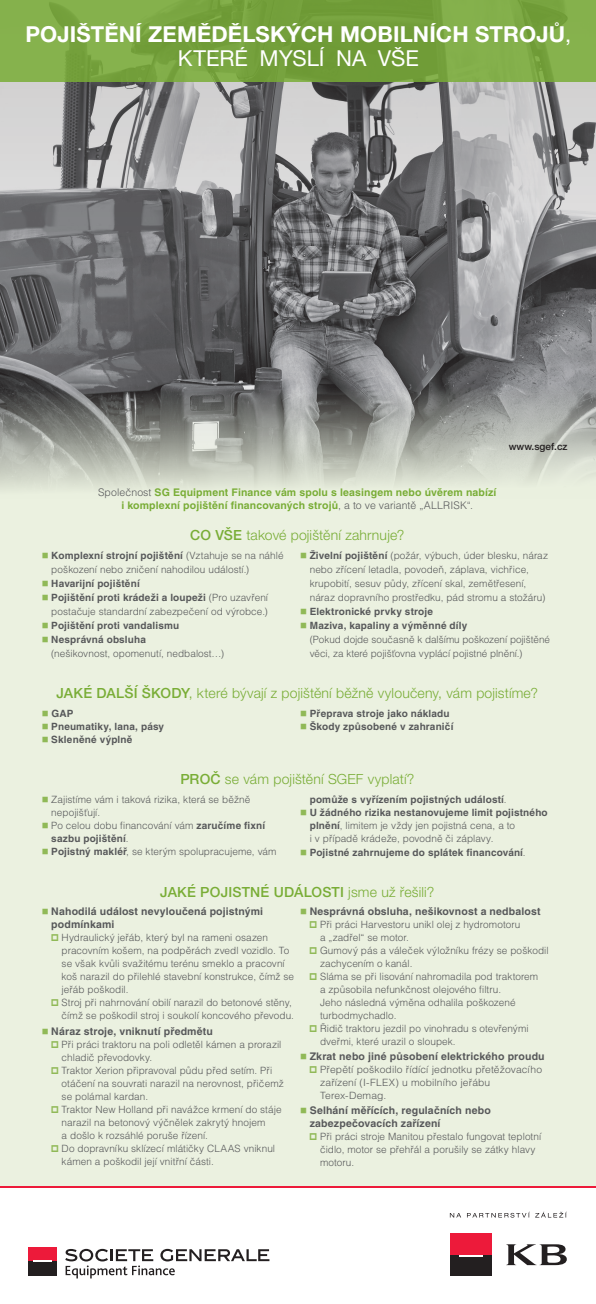
<style>
.page{position:relative;width:596px;height:1304px;background:#fff}
.page>*{position:absolute;margin:0;border:0;box-sizing:border-box;transform-origin:0 0}
.t1{font:700 22px/24px "Helvetica Neue CE";letter-spacing:.005em;color:#fff;text-align:center}
.t2{font:300 14px "Helvetica Neue CE";letter-spacing:.01em;color:#79ad36}
.t3{font:500 14px "Helvetica Neue CE";letter-spacing:.01em;color:#79ad36}
.t4{font:700 10.5px/13px "Helvetica CE";letter-spacing:.015em;color:#57585a}
.t5{font:700 10.5px/13px "Helvetica CE";letter-spacing:.015em;color:#79ad36;text-align:center}
.t6{font:300 10px/13px "Helvetica CE";letter-spacing:.005em;color:#57585a}
.t7{font:700 10px/13px "Helvetica CE";letter-spacing:.015em;color:#57585a}
.t8{font:500 10px "Helvetica Neue CE";color:#231f20}
.s1{font-weight:400}
.s2{font-weight:300;color:#57585a}
.s3{font-weight:500}
.s4{color:#90b957}
.s5{font-weight:700}
.s6{font-weight:300}
</style>
<div class="page">
<div style="left:0;top:338px;width:595px;height:849px;background:#ebf1e0"></div>
<img style="left:0;top:446px;width:595px;height:43px">
<svg style="left:0;top:81px;width:595px;height:365px;background:#828384"></svg>
<div style="left:28px;top:1247px;width:29px;height:14px;background:#ed1a3a"></div>
<div style="left:28px;top:1261px;width:29px;height:14px;background:#231f20"></div>
<svg style="left:33px;top:1260px;width:19px;height:2px"></svg>
<svg style="left:65px;top:1249px;width:204px;height:29px"></svg>
<svg style="left:506px;top:1244px;width:60px;height:21px"></svg>
<div style="left:449px;top:1234px;width:42px;height:21px;background:#ed1a3a"></div>
<div style="left:449px;top:1255px;width:42px;height:20px;background:#231f20"></div>
<hr style="left:458px;top:1255px;width:24px;height:2px;background:#fff">
<svg style="left:449px;top:1212px;width:117px;height:6px"></svg>
<hr style="left:0;top:1186px;width:595px;height:2px;background:#ed1a3a">
<div style="left:0;top:0;width:595px;height:81px;background:linear-gradient(to right,#7ca843,#79a540)"></div>
<p class="t1" style="left:25px;top:22px;width:547px">POJIŠTĚNÍ ZEMĚDĚLSKÝCH MOBILNÍCH STROJŮ<span class="s1">,<br>KTERÉ MYSLÍ NA VŠE</span></p>
<p class="t8" style="left:508px;top:440px;width:60px">www.sgef.cz</p>
<p class="t5" style="left:98px;top:486px;width:400px"><span class="s2">Společnost</span> SG Equipment Finance vám spolu s leasingem nebo úvěrem nabízí i komplexní pojištění financovaných strojů<span class="s2">, a to ve variantě „ALLRISK“.</span></p>
<p class="t2" style="left:190px;top:526px;width:216px"><span class="s3">CO VŠE</span> takové pojištění zahrnuje?</p>
<p class="t6" style="left:51px;top:549px;width:234px;line-height:14px;text-indent:-9px"><span class="s4">■</span> <span class="s5">Komplexní strojní pojištění</span> (Vztahuje se na náhlé poškození nebo zničení nahodilou událostí.)</p>
<p class="t7" style="left:42px;top:577px;width:99px"><span class="s4">■</span> Havarijní pojištění</p>
<p class="t6" style="left:42px;top:591px;width:228px;line-height:14px;text-align:right"><span class="s4">■</span> <span class="s5">Pojištění proti krádeži a loupeži</span> (Pro uzavření postačuje standardní zabezpečení od výrobce.)</p>
<p class="t7" style="left:42px;top:619px;width:139px"><span class="s4">■</span> Pojištění proti vandalismu</p>
<p class="t6" style="left:51px;top:633px;width:174px;line-height:14px;text-indent:-9px"><span class="s4">■</span> <span class="s5">Nesprávná obsluha<br></span>(nešikovnost, opomenutí, nedbalost…)</p>
<p class="t6" style="left:309px;top:549px;width:240px;line-height:14px;text-indent:-9px"><span class="s4">■</span> <span class="s5">Živelní pojištění</span> (požár, výbuch, úder blesku, náraz nebo zřícení letadla, povodeň, záplava, vichřice, krupobití, sesuv půdy, zřícení skal, zemětřesení, náraz dopravního prostředku, pád stromu a stožáru)</p>
<p class="t7" style="left:300px;top:605px;width:134px"><span class="s4">■</span> Elektronické prvky stroje</p>
<p class="t6" style="left:309px;top:619px;width:241px;line-height:14px;text-indent:-9px"><span class="s4">■</span> <span class="s5">Maziva, kapaliny a výměnné díly<br></span>(Pokud dojde současně k dalšímu poškození pojištěné věci, za které pojišťovna vyplácí pojistné plnění.)</p>
<p class="t2" style="left:57px;top:685px;width:482px"><span class="s3">JAKÉ DALŠÍ ŠKODY</span>, které bývají z pojištění běžně vyloučeny, vám pojistíme?</p>
<p class="t7" style="left:42px;top:707px;width:33px"><span class="s4">■</span> GAP</p>
<p class="t7" style="left:42px;top:720px;width:124px"><span class="s4">■</span> Pneumatiky, lana, pásy</p>
<p class="t7" style="left:42px;top:733px;width:92px"><span class="s4">■</span> Skleněné výplně</p>
<p class="t7" style="left:300px;top:707px;width:151px"><span class="s4">■</span> Přeprava stroje jako nákladu</p>
<p class="t7" style="left:300px;top:720px;width:154px"><span class="s4">■</span> Škody způsobené v zahraničí</p>
<p class="t2" style="left:180px;top:771px;width:235px"><span class="s3">PROČ</span> se vám pojištění SGEF vyplatí?</p>
<p class="t6" style="left:51px;top:793px;width:200px;text-indent:-9px"><span class="s4">■</span> Zajistíme vám i taková rizika, která se běžně nepojišťují.</p>
<p class="t7" style="left:51px;top:819px;width:215px;text-indent:-9px"><span class="s4">■</span> <span class="s6">Po celou dobu financování vám</span> zaručíme fixní sazbu pojištění<span class="s6">.</span></p>
<p class="t6" style="left:42px;top:845px;width:236px"><span class="s4">■</span> <span class="s5">Pojistný makléř</span>, se kterým spolupracujeme, vám</p>
<p class="t7" style="left:309px;top:793px;width:198px">pomůže s vyřízením pojistných událostí<span class="s6">.</span></p>
<p class="t6" style="left:309px;top:806px;width:239px;text-indent:-9px"><span class="s4">■</span> <span class="s5">U žádného rizika nestanovujeme limit pojistného plnění</span>, limitem je vždy jen pojistná cena, a to<br>i v případě krádeže, povodně či záplavy.</p>
<p class="t7" style="left:300px;top:846px;width:227px"><span class="s4">■</span> Pojistné zahrnujeme do splátek financování<span class="s6">.</span></p>
<p class="t3" style="left:160px;top:883px;width:275px">JAKÉ POJISTNÉ UDÁLOSTI <span class="s6">jsme už řešili?</span></p>
<p class="t4" style="left:51px;top:905px;width:213px;text-indent:-9px"><span class="s4">■</span> Nahodilá událost nevyloučená pojistnými podmínkami</p>
<p class="t6" style="left:62px;top:931px;width:234px">Hydraulický jeřáb, který byl na rameni osazen pracovním košem, na podpěrách zvedl vozidlo. To se však kvůli svažitému terénu smeklo a pracovní koš narazil do přilehlé stavební konstrukce, čímž se jeřáb poškodil.</p>
<p class="t6" style="left:62px;top:996px;width:234px">Stroj při nahrnování obilí narazil do betonové stěny, čímž se poškodil stroj i soukolí koncového převodu.</p>
<p class="t4" style="left:42px;top:1025px;width:172px"><span class="s4">■</span> Náraz stroje, vniknutí předmětu</p>
<p class="t6" style="left:62px;top:1038px;width:221px">Při práci traktoru na poli odletěl kámen a prorazil chladič převodovky.</p>
<p class="t6" style="left:62px;top:1064px;width:223px">Traktor Xerion připravoval půdu před setím. Při otáčení na souvrati narazil na nerovnost, přičemž se polámal kardan.</p>
<p class="t6" style="left:62px;top:1103px;width:221px">Traktor New Holland při navážce krmení do stáje narazil na betonový výčnělek zakrytý hnojem<br>a došlo k rozsáhlé poruše řízení.</p>
<p class="t6" style="left:62px;top:1142px;width:215px">Do dopravníku sklízecí mlátičky CLAAS vniknul kámen a poškodil její vnitřní části.</p>
<p class="t4" style="left:300px;top:905px;width:241px"><span class="s4">■</span> Nesprávná obsluha, nešikovnost a nedbalost</p>
<p class="t6" style="left:320px;top:918px;width:202px">Při práci Harvestoru unikl olej z hydromotoru a „zadřel“ se motor.</p>
<p class="t6" style="left:320px;top:944px;width:230px">Gumový pás a váleček výložníku frézy se poškodil zachycením o kanál.</p>
<p class="t6" style="left:320px;top:970px;width:219px">Sláma se při lisování nahromadila pod traktorem a způsobila nefunkčnost olejového filtru.<br>Jeho následná výměna odhalila poškozené turbodmychadlo.</p>
<p class="t6" style="left:320px;top:1022px;width:210px">Řidič traktoru jezdil po vinohradu s otevřenými dveřmi, které urazil o sloupek.</p>
<p class="t4" style="left:300px;top:1050px;width:246px"><span class="s4">■</span> Zkrat nebo jiné působení elektrického proudu</p>
<p class="t6" style="left:320px;top:1063px;width:223px">Přepětí poškodilo řídící jednotku přetěžovacího zařízení (I-FLEX) u mobilního jeřábu<br>Terex-Demag.</p>
<p class="t4" style="left:309px;top:1103px;width:182px;text-indent:-9px"><span class="s4">■</span> Selhání měřících, regulačních nebo zabezpečovacích zařízení</p>
<p class="t6" style="left:320px;top:1130px;width:222px">Při práci stroje Manitou přestalo fungovat teplotní čidlo, motor se přehřál a porušily se zátky hlavy motoru.</p>
</div>
